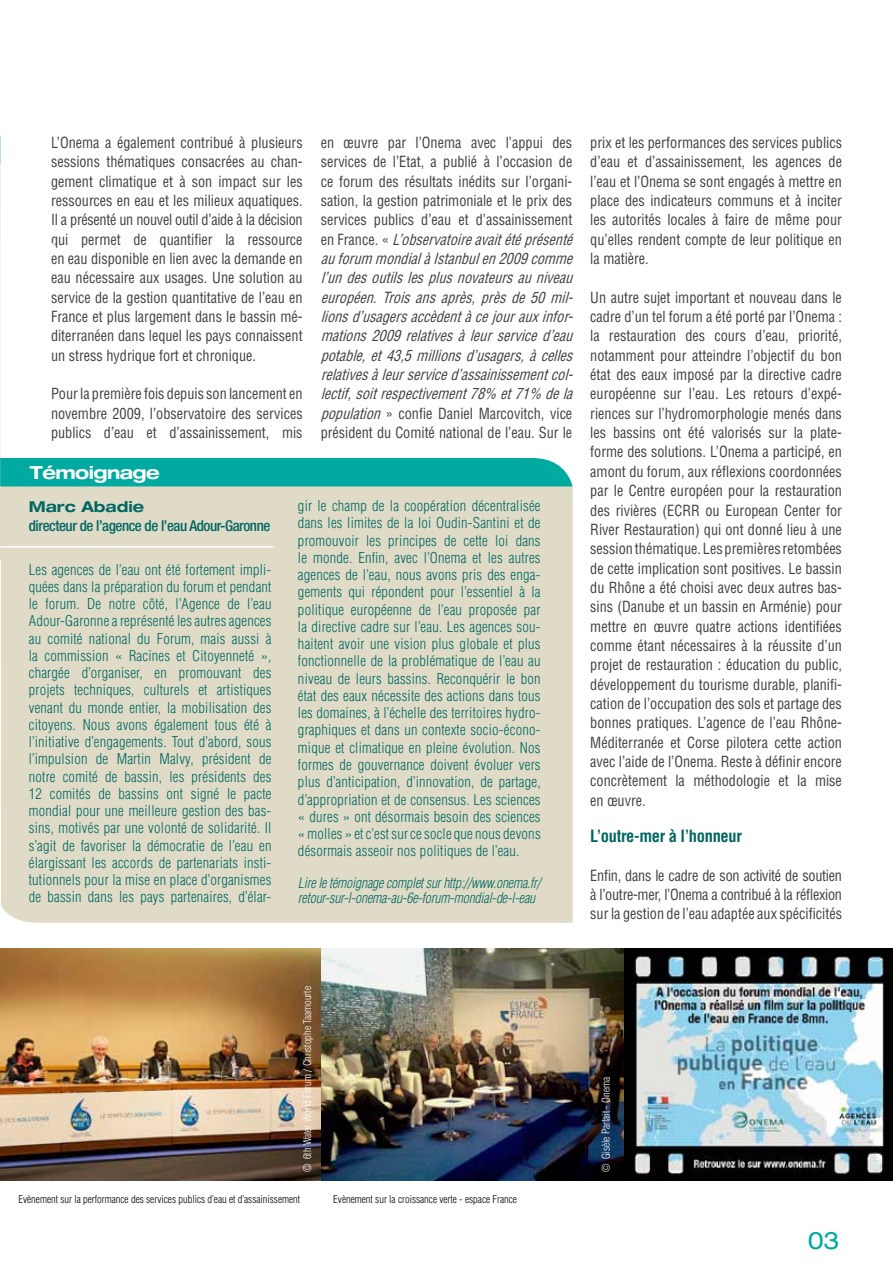
<style>
.page{position:relative;width:893px;height:1263px;background:#fff}
.page>*{position:absolute;margin:0;border:0;box-sizing:border-box;transform-origin:0 0}
.t1{font:expanded 24px "Helvetica Neue";color:#00aaa0}
.t2{font:700 expanded 18px "Helvetica Neue";letter-spacing:-.03em;color:#fff}
.t3{font:700 condensed 16.5px "Helvetica";letter-spacing:-.02em;color:#006763}
.t4{font:condensed 15px/19.4px "Helvetica";color:#414042;text-align:justify;scale:.95 1}
.t5{font:italic condensed 15px/19.4px "Helvetica";color:#414042;scale:.95 1}
.t6{font:500 condensed 15px "Helvetica Neue";letter-spacing:-.03em;color:#006763}
.t7{font:700 expanded 15px "Helvetica Neue";color:#006763}
.t8{font:300 condensed 14.55px/17.2px "Helvetica";letter-spacing:.015em;color:#006763;text-align:justify}
.t9{font:italic 300 condensed 14.25px/15.8px "Helvetica";letter-spacing:-.01em;color:#006763;scale:.96 1}
.t10{font:300 condensed 10.5px "Helvetica";color:#000}
.t11{font:300 condensed 10.5px "Helvetica";color:#fff}
.s1{font-style:normal}
</style>
<div class="page">
<div style="left:1px;top:836px;width:572px;height:87px;background:#dfdbc6"></div>
<svg style="left:0;top:136px;width:573px;height:700px"></svg>
<img style="left:0;top:948px;width:893px;height:233px">
<p class="t4" style="left:51px;top:132px;width:266px">L’Onema a également contribué à plusieurs sessions thématiques consacrées au chan&shy;gement climatique et à son impact sur les ressources en eau et les milieux aquatiques.<br>Il a présenté un nouvel outil d’aide à la décision qui permet de quantifier la ressource en eau disponible en lien avec la demande en eau nécessaire aux usages. Une solution au service de la gestion quantitative de l’eau en France et plus largement dans le bassin mé&shy;diterranéen dans lequel les pays connaissent un stress hydrique fort et chronique.</p>
<p class="t4" style="left:51px;top:384px;width:266px">Pour la première fois depuis son lancement en novembre 2009, l’observatoire des services publics d’eau et d’assainissement, mis</p>
<p class="t5" style="left:321px;top:132px;width:272px"><span class="s1">en œuvre par l’Onema avec l’appui des services de l’Etat, a publié à l’occasion de ce forum des résultats inédits sur l’organi&shy;sation, la gestion patrimoniale et le prix des services publics d’eau et d’assainissement e n F r a n c e . «</span> L’observatoireavaitétéprésenté auforum mondialàIstanbulen2009comme l’undesoutilslesplusnovateursauniveau européen.Troisansaprès,prèsde50mil&shy;lionsd’usagersaccèdentàcejourauxinfor&shy;mations2009relativesàleurserviced’eau potable,et43,5millionsd’usagers,àcelles relativesàleurserviced’assainissementcol&shy;lectif,soitrespectivement78% et71% dela population<span class="s1">» confie Daniel Marcovitch, vice président du Comité national de l’eau. Sur le</span></p>
<p class="t4" style="left:590px;top:132px;width:266px">prix et les performances des services publics d’eau et d’assainissement, les agences de l’eau et l’Onema se sont engagés à mettre en place des indicateurs communs et à inciter les autorités locales à faire de même pour qu’elles rendent compte de leur politique en la matière.</p>
<p class="t4" style="left:590px;top:287px;width:266px">Un autre sujet important et nouveau dans le cadre d’un tel forum a été porté par l’Onema : la restauration des cours d’eau, priorité, notamment pour atteindre l’objectif du bon état des eaux imposé par la directive cadre européenne sur l’eau. Les retours d’expé&shy;riences sur l’hydromorphologie menés dans les bassins ont été valorisés sur la plate&shy;forme des solutions. L’Onema a participé, en amont du forum, aux réflexions coordonnées par le Centre européen pour la restauration des rivières (ECRR ou European Center for River Restauration) qui ont donné lieu à une session thématique. Les premières retombées de cette implication sont positives. Le bassin du Rhône a été choisi avec deux autres bas&shy;sins (Danube et un bassin en Arménie) pour mettre en œuvre quatre actions identifiées comme étant nécessaires à la réussite d’un projet de restauration : éducation du public, développement du tourisme durable, planifi&shy;cation de l’occupation des sols et partage des bonnes pratiques. L’agence de l’eau Rhône-Méditerranée et Corse pilotera cette action avec l’aide de l’Onema. Reste à définir encore concrètement la méthodologie et la mise en œuvre.</p>
<p class="t3" style="left:590px;top:826px;width:153px">L’outre-mer à l’honneur</p>
<p class="t4" style="left:590px;top:865px;width:266px">Enfin, dans le cadre de son activité de soutien à l’outre-mer, l’Onema a contribué à la réflexion sur la gestion de l’eau adaptée aux spécificités</p>
<p class="t2" style="left:30px;top:461px;width:131px">Témoignage</p>
<p class="t8" style="left:298px;top:497px;width:244px">gir le champ de la coopération décentralisée dans les limites de la loi Oudin-Santini et de promouvoir les principes de cette loi dans le monde. Enfin, avec l’Onema et les autres agences de l’eau, nous avons pris des enga&shy;gements qui répondent pour l’essentiel à la politique européenne de l’eau proposée par la directive cadre sur l’eau. Les agences sou&shy;haitent avoir une vision plus globale et plus fonctionnelle de la problématique de l’eau au niveau de leurs bassins. Reconquérir le bon état des eaux nécessite des actions dans tous les domaines, à l’échelle des territoires hydro&shy;graphiques et dans un contexte socio-écono&shy;mique et climatique en pleine évolution. Nos formes de gouvernance doivent évoluer vers plus d’anticipation, d’innovation, de partage, d’appropriation et de consensus. Les sciences « dures » ont désormais besoin des sciences « molles » et c’est sur ce socle que nous devons désormais asseoir nos politiques de l’eau.</p>
<p class="t9" style="left:298px;top:874px;width:254px">Lire le témoignage complet sur http://www.onema.fr/ retour-sur-l-onema-au-6e-forum-mondial-de-l-eau</p>
<p class="t7" style="left:29px;top:497px;width:117px">Marc Abadie</p>
<p class="t6" style="left:29px;top:517px;width:243px">directeur de l’agence de l’eau Adour-Garonne</p>
<p class="t8" style="left:29px;top:560px;width:244px">Les agences de l’eau ont été fortement impli&shy;quées dans la préparation du forum et pendant le forum. De notre côté, l’Agence de l’eau Adour-Garonne a représenté les autres agences au comité national du Forum, mais aussi à la commission « Racines et Citoyenneté », chargée d’organiser, en promouvant des projets techniques, culturels et artistiques venant du monde entier, la mobilisation des citoyens. Nous avons également tous été à l’initiative d’engagements. Tout d’abord, sous l’impulsion de Martin Malvy, président de notre comité de bassin, les présidents des 12 comités de bassins ont signé le pacte mondial pour une meilleure gestion des bas&shy;sins, motivés par une volonté de solidarité. Il s’agit de favoriser la démocratie de l’eau en élargissant les accords de partenariats insti&shy;tutionnels pour la mise en place d’organismes de bassin dans les pays partenaires, d’élar-</p>
<p class="t11" style="left:301px;top:1172px;width:188px;rotate:-90deg">© 6th Water World Forum / Christophe Taamourte</p>
<p class="t10" style="left:18px;top:1193px;width:283px">Evènement sur la performance des services publics d’eau et d’assainissement</p>
<p class="t10" style="left:333px;top:1193px;width:185px">Evènement sur la croissance verte - espace France</p>
<p class="t11" style="left:600px;top:1172px;width:97px;rotate:-90deg">© Gisèle Parfait - Onema</p>
<h1 class="t1" style="left:808px;top:1225px;width:34px">03</h1>
</div>
